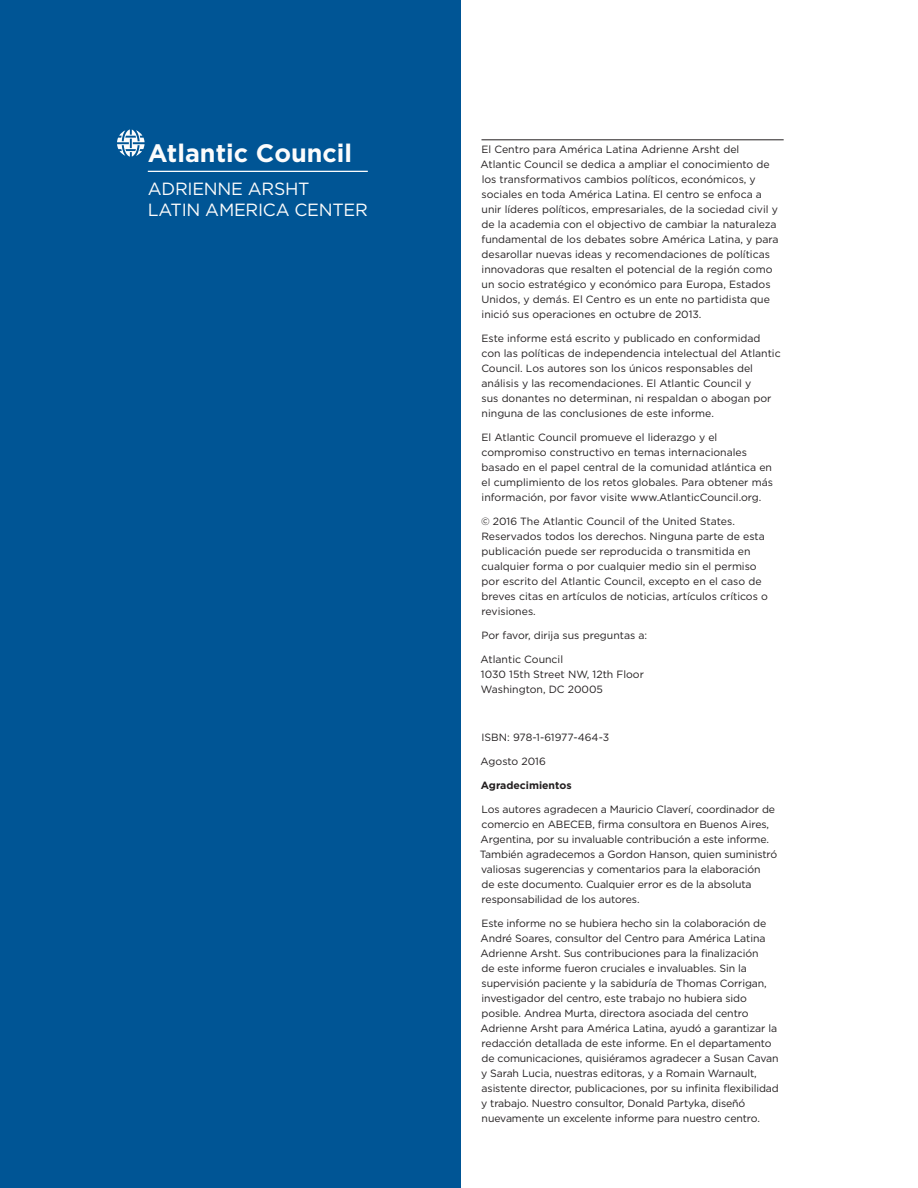
<style>
.page{position:relative;width:918px;height:1188px;background:#fff}
.page>*{position:absolute;margin:0;border:0;box-sizing:border-box;transform-origin:0 0}
.t1{font:700 25.2px "Gotham";color:#fcfcfc}
.t2{font:17.7px/21.1px "Gotham";letter-spacing:-.015em;color:#fcfcfc}
.t3{font:10.5px/15px "Gotham";color:#231f20}
.t4{font:700 10.5px "Gotham";color:#231f20}
</style>
<div class="page">
<div style="left:0;top:0;width:460px;height:1188px;background:#005595"></div>
<svg style="left:117px;top:129px;width:28px;height:28px"></svg>
<hr style="left:148px;top:171px;width:220px;height:1px;background:#fff">
<hr style="left:482px;top:140px;width:302px;height:1px;background:#231f20">
<h1 class="t1" style="left:148px;top:136px;width:206px">Atlantic Council</h1>
<h2 class="t2" style="left:148px;top:177px;width:222px">ADRIENNE ARSHT<br>LATIN AMERICA CENTER</h2>
<p class="t3" style="left:481px;top:142px;width:300px">El Centro para América Latina Adrienne Arsht del Atlantic Council se dedica a ampliar el conocimiento de los transformativos cambios políticos, económicos, y sociales en toda América Latina. El centro se enfoca a unir líderes políticos, empresariales, de la sociedad civil y de la academia con el objectivo de cambiar la naturaleza fundamental de los debates sobre América Latina, y para desarollar nuevas ideas y recomendaciones de políticas innovadoras que resalten el potencial de la región como un socio estratégico y económico para Europa, Estados Unidos, y demás. El Centro es un ente no partidista que inició sus operaciones en octubre de 2013.</p>
<p class="t3" style="left:481px;top:331px;width:301px">Este informe está escrito y publicado en conformidad con las políticas de independencia intelectual del Atlantic Council. Los autores son los únicos responsables del análisis y las recomendaciones. El Atlantic Council y<br>sus donantes no determinan, ni respaldan o abogan por ninguna de las conclusiones de este informe.</p>
<p class="t3" style="left:482px;top:430px;width:293px">El Atlantic Council promueve el liderazgo y el compromiso constructivo en temas internacionales basado en el papel central de la comunidad atlántica en el cumplimiento de los retos globales. Para obtener más información, por favor visite www.AtlanticCouncil.org.</p>
<p class="t3" style="left:481px;top:514px;width:288px">© 2016 The Atlantic Council of the United States.<br>Reservados todos los derechos. Ninguna parte de esta publicación puede ser reproducida o transmitida en cualquier forma o por cualquier medio sin el permiso por escrito del Atlantic Council, excepto en el caso de breves citas en artículos de noticias, artículos críticos o revisiones.</p>
<p class="t3" style="left:482px;top:628px;width:167px">Por favor, dirija sus preguntas a:</p>
<p class="t3" style="left:481px;top:652px;width:165px">Atlantic Council<br>1030 15th Street NW, 12th Floor<br>Washington, DC 20005</p>
<p class="t3" style="left:482px;top:730px;width:129px">ISBN: 978-1-61977-464-3</p>
<p class="t3" style="left:481px;top:754px;width:67px">Agosto 2016</p>
<p class="t4" style="left:481px;top:779px;width:92px">Agradecimientos</p>
<p class="t3" style="left:480px;top:802px;width:299px">Los autores agradecen a Mauricio Claverí, coordinador de comercio en ABECEB, firma consultora en Buenos Aires, Argentina, por su invaluable contribución a este informe.<br>También agradecemos a Gordon Hanson, quien suministró valiosas sugerencias y comentarios para la elaboración<br>de este documento. Cualquier error es de la absoluta responsabilidad de los autores.</p>
<p class="t3" style="left:481px;top:916px;width:300px">Este informe no se hubiera hecho sin la colaboración de André Soares, consultor del Centro para América Latina Adrienne Arsht. Sus contribuciones para la finalización<br>de este informe fueron cruciales e invaluables. Sin la supervisión paciente y la sabiduría de Thomas Corrigan, investigador del centro, este trabajo no hubiera sido posible. Andrea Murta, directora asociada del centro Adrienne Arsht para América Latina, ayudó a garantizar la redacción detallada de este informe. En el departamento de comunicaciones, quisiéramos agradecer a Susan Cavan y Sarah Lucia, nuestras editoras, y a Romain Warnault, asistente director, publicaciones, por su infinita flexibilidad y trabajo. Nuestro consultor, Donald Partyka, diseñó nuevamente un excelente informe para nuestro centro.</p>
</div>
